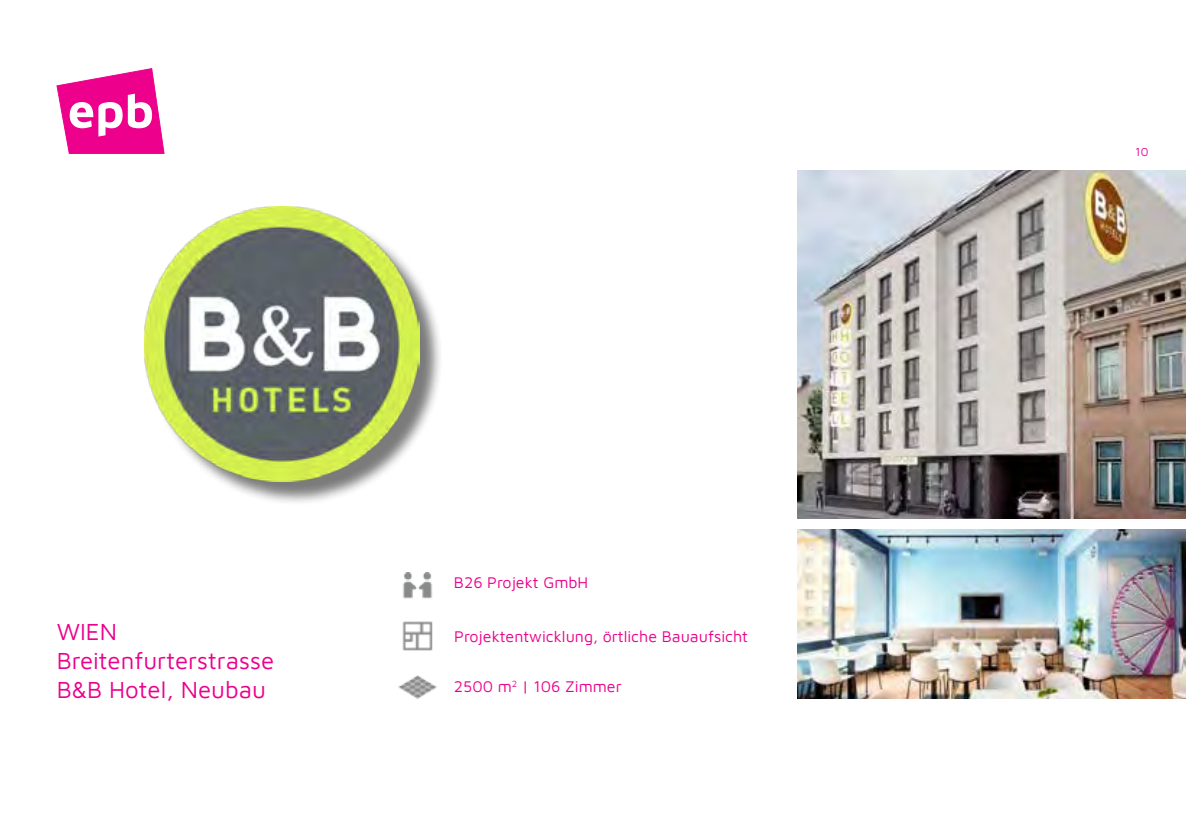
<style>
.page{position:relative;width:1191px;height:840px;background:#fff}
.page>*{position:absolute;margin:0;border:0;box-sizing:border-box;transform-origin:0 0}
.t1{font:24px/28.8px "Maven Pro";color:#ec008c}
.t2{font:16px "Maven Pro";color:#ec008c}
.t3{font:12px "Maven Pro";color:#ec008c}
</style>
<div class="page">
<div style="left:148px;top:210px;width:296px;height:296px;background:#000;opacity:.75"></div>
<img style="left:145px;top:207px;width:274px;height:274px">
<svg style="left:56px;top:68px;width:109px;height:86px"></svg>
<img style="left:797px;top:529px;width:388px;height:168px">
<img style="left:797px;top:170px;width:388px;height:348px">
<img style="left:403px;top:572px;width:30px;height:27px">
<img style="left:399px;top:675px;width:37px;height:22px">
<img style="left:402px;top:621px;width:31px;height:30px">
<h1 class="t1" style="left:57px;top:616px;width:219px">WIEN<br>Breitenfurterstrasse<br>B&amp;B Hotel, Neubau</h1>
<p class="t2" style="left:454px;top:571px;width:136px">B26 Projekt GmbH</p>
<p class="t2" style="left:454px;top:625px;width:295px">Projektentwicklung, örtliche Bauaufsicht</p>
<p class="t2" style="left:454px;top:675px;width:169px">2500 m<sup>2</sup> | 106 Zimmer</p>
<p class="t3" style="left:1135px;top:143px;width:15px">10</p>
</div>
